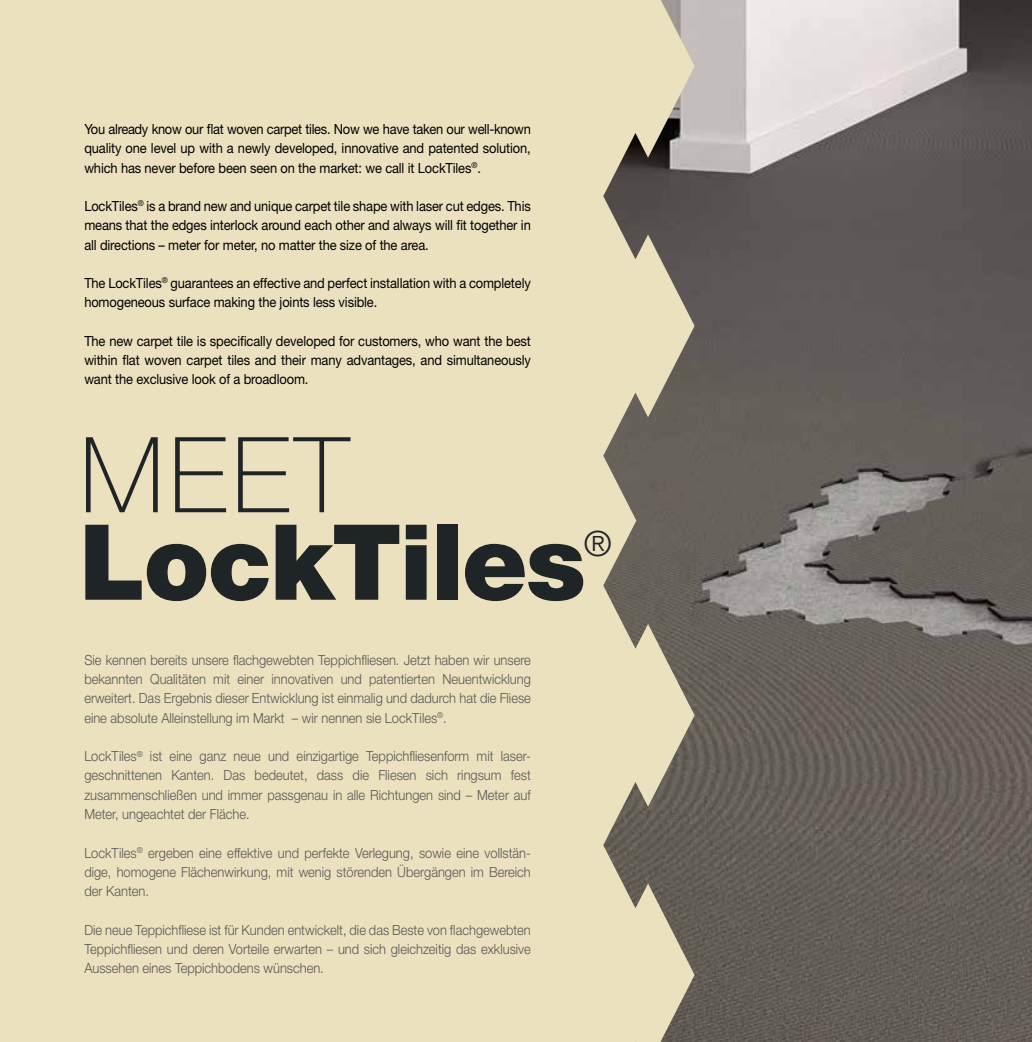
<style>
.page{position:relative;width:1032px;height:1042px;background:#fff}
.page>*{position:absolute;margin:0;border:0;box-sizing:border-box;transform-origin:0 0}
.t1{font:900 105px "Helvetica Neue LT Std";letter-spacing:-.02em;color:#1f2427}
.t2{font:100 105px "Helvetica Neue LT Std";color:#1f2427}
.t3{font:300 35px "Helvetica Neue LT Std";color:#1f2427}
.t4{font:300 14px/19.2px "Helvetica Neue LT Std";color:#575756;text-align:justify;scale:.92 1}
.t5{font:14px/19.2px "Helvetica Neue LT Std";letter-spacing:-.01em;color:#000;text-align:justify;scale:.92 1}
</style>
<div class="page">
<img style="left:694px;top:0;width:338px;height:1042px">
<div style="left:0;top:0;width:694px;height:1042px;background:#ebe1bf"></div>
<p class="t5" style="left:84px;top:119px;width:487px">You already know our flat woven carpet tiles. Now we have taken our well-known quality one level up with a newly developed, innovative and patented solution, which has never before been seen on the market: we call it LockTiles<sup>®</sup>.</p>
<p class="t5" style="left:84px;top:196px;width:487px">LockTiles<sup>®</sup> is a brand new and unique carpet tile shape with laser cut edges. This means that the edges interlock around each other and always will fit together in all directions – meter for meter, no matter the size of the area.</p>
<p class="t5" style="left:84px;top:273px;width:487px">The LockTiles<sup>®</sup> guarantees an effective and perfect installation with a completely homogeneous surface making the joints less visible.</p>
<p class="t5" style="left:84px;top:331px;width:487px">The new carpet tile is specifically developed for customers, who want the best within flat woven carpet tiles and their many advantages, and simultaneously want the exclusive look of a broadloom.</p>
<h1 class="t2" style="left:79px;top:415px;width:271px">MEET</h1>
<h1 class="t1" style="left:79px;top:500px;width:508px">LockTiles</h1>
<h2 class="t3" style="left:584px;top:522px;width:29px">®</h2>
<p class="t4" style="left:84px;top:650px;width:487px">Sie kennen bereits unsere flachgewebten Teppichfliesen. Jetzt haben wir unsere bekannten Qualitäten mit einer innovativen und patentierten Neuentwicklung erweitert. Das Ergebnis dieser Entwicklung ist einmalig und dadurch hat die Fliese eine absolute Alleinstellung im Markt – wir nennen sie LockTiles<sup>®</sup>.</p>
<p class="t4" style="left:84px;top:746px;width:487px">LockTiles<sup>®</sup> ist eine ganz neue und einzigartige Teppichfliesenform mit laser&shy;geschnittenen Kanten. Das bedeutet, dass die Fliesen sich ringsum fest zusammenschließen und immer passgenau in alle Richtungen sind – Meter auf Meter, ungeachtet der Fläche.</p>
<p class="t4" style="left:84px;top:842px;width:487px">LockTiles<sup>®</sup> ergeben eine effektive und perfekte Verlegung, sowie eine vollstän&shy;dige, homogene Flächenwirkung, mit wenig störenden Übergängen im Bereich der Kanten.</p>
<p class="t4" style="left:84px;top:919px;width:487px">Die neue Teppichfliese ist für Kunden entwickelt, die das Beste von flachgewebten Teppichfliesen und deren Vorteile erwarten – und sich gleichzeitig das exklusive Aussehen eines Teppichbodens wünschen.</p>
</div>
